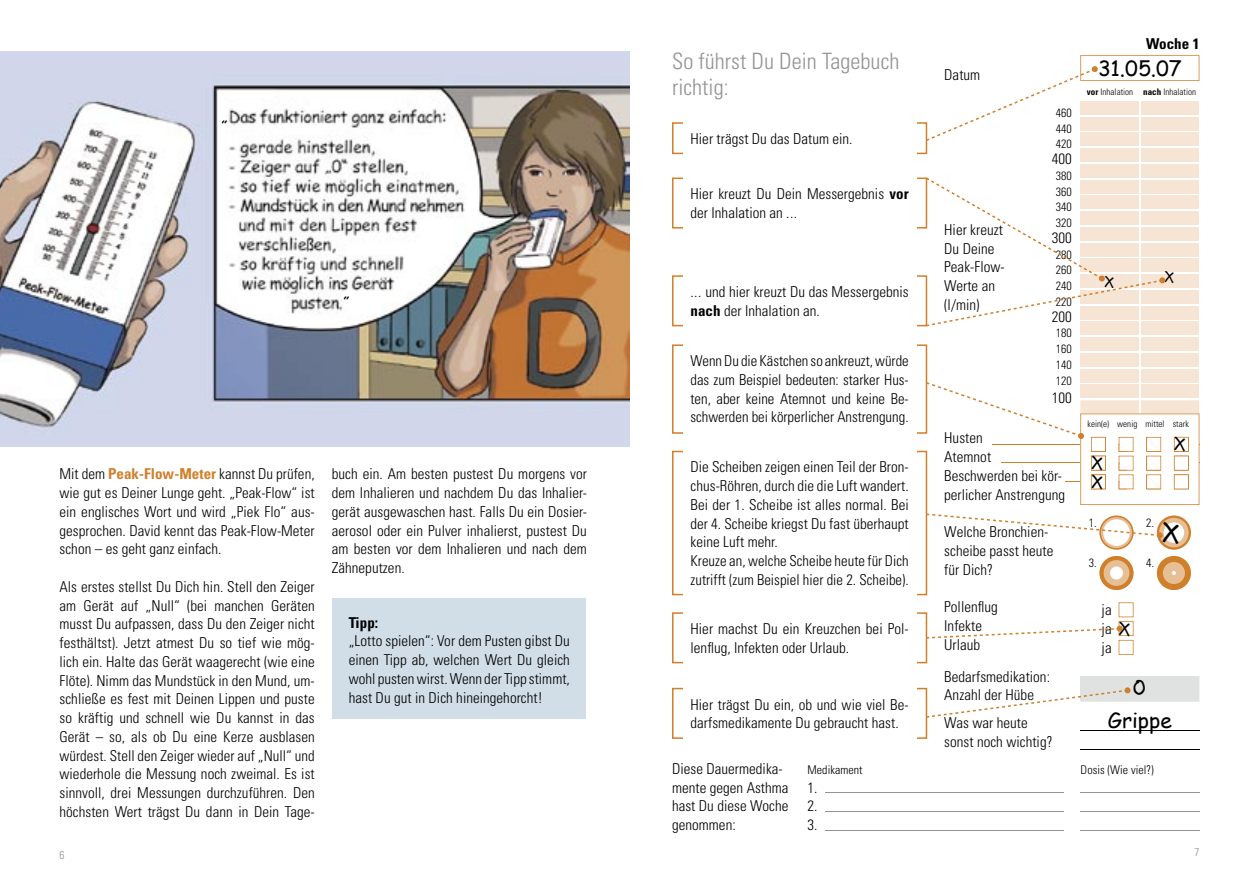
<style>
.page{position:relative;width:1259px;height:893px;background:#fff}
.page>*{position:absolute;margin:0;border:0;box-sizing:border-box;transform-origin:0 0}
.t1{font:27px "Kids";color:#000}
.t2{font:300 condensed 22.5px/26.2px "Univers";letter-spacing:.005em;color:#939393}
.t3{font:21px "Comic Sans MS";color:#000}
.t4{font:21px "Kids";color:#000}
.t5{font:18px/19.2px "Kids";color:#000}
.t6{font:300 condensed 15px/18.8px "Univers";letter-spacing:.005em;color:#000}
.t7{font:700 condensed 15px "Univers";letter-spacing:.005em;color:#000}
.t8{font:15px "Kids";color:#000}
.t9{font:15px "Comic Sans MS";color:#000}
.t10{font:300 condensed 12px/15.8px "Univers";letter-spacing:.005em;color:#000;text-align:justify}
.t11{font:300 condensed 11.25px "Univers";color:#939393}
.t12{font:300 condensed 9px "Univers";letter-spacing:.005em;color:#000}
.s1{font-weight:700;color:#d07f2b}
.s2{font-weight:700}
</style>
<div class="page">
<div style="left:332px;top:598px;width:254px;height:121px;background:#d1dde7"></div>
<hr style="left:825px;top:792px;width:238px;height:1px;background:#939393">
<hr style="left:825px;top:811px;width:238px;height:1px;background:#939393">
<hr style="left:825px;top:830px;width:238px;height:1px;background:#939393">
<hr style="left:1080px;top:830px;width:119px;height:1px;background:#939393">
<hr style="left:1080px;top:811px;width:119px;height:1px;background:#939393">
<hr style="left:1080px;top:792px;width:119px;height:1px;background:#939393">
<hr style="left:1080px;top:749px;width:119px;height:1px;background:#000">
<div style="left:1080px;top:148px;width:119px;height:14px;background:#f6e5d5"></div>
<div style="left:1080px;top:164px;width:119px;height:14px;background:#f6e5d5"></div>
<div style="left:1080px;top:180px;width:119px;height:14px;background:#f6e5d5"></div>
<div style="left:1080px;top:195px;width:119px;height:14px;background:#f6e5d5"></div>
<div style="left:1080px;top:211px;width:119px;height:14px;background:#f6e5d5"></div>
<div style="left:1080px;top:227px;width:119px;height:14px;background:#f6e5d5"></div>
<div style="left:1080px;top:243px;width:119px;height:14px;background:#f6e5d5"></div>
<div style="left:1080px;top:258px;width:119px;height:14px;background:#f6e5d5"></div>
<div style="left:1080px;top:274px;width:119px;height:14px;background:#f6e5d5"></div>
<div style="left:1080px;top:290px;width:119px;height:14px;background:#f6e5d5"></div>
<div style="left:1080px;top:306px;width:119px;height:14px;background:#f6e5d5"></div>
<div style="left:1080px;top:321px;width:119px;height:14px;background:#f6e5d5"></div>
<div style="left:1080px;top:337px;width:119px;height:14px;background:#f6e5d5"></div>
<hr style="left:1139px;top:93px;width:1px;height:489px;background:#fff">
<svg style="left:672px;top:676px;width:527px;height:63px"></svg>
<div style="left:682px;top:684px;width:234px;height:12px;background:#fff"></div>
<div style="left:682px;top:735px;width:234px;height:12px;background:#fff"></div>
<svg style="left:672px;top:178px;width:493px;height:148px"></svg>
<div style="left:682px;top:173px;width:234px;height:13px;background:#fff"></div>
<div style="left:682px;top:224px;width:234px;height:13px;background:#fff"></div>
<svg style="left:672px;top:55px;width:527px;height:99px"></svg>
<div style="left:682px;top:118px;width:234px;height:13px;background:#fff"></div>
<div style="left:682px;top:148px;width:234px;height:13px;background:#fff"></div>
<svg style="left:672px;top:602px;width:461px;height:61px"></svg>
<div style="left:682px;top:608px;width:234px;height:13px;background:#fff"></div>
<div style="left:682px;top:657px;width:234px;height:13px;background:#fff"></div>
<svg style="left:672px;top:344px;width:527px;height:251px"></svg>
<img style="left:0;top:51px;width:629px;height:395px">
<p class="t7" style="left:1146px;top:34px;width:55px">Woche 1</p>
<p class="t9" style="left:221px;top:105px;width:8px">„</p>
<p class="t9" style="left:343px;top:282px;width:8px">„</p>
<p class="t6" style="left:60px;top:465px;width:257px;text-align:justify">Mit dem <span class="s1">Peak-Flow-Meter</span> kannst Du prüfen, wie gut es Deiner Lunge geht. „Peak-Flow“ ist ein englisches Wort und wird „Piek Flo“ aus&shy;gesprochen. David kennt das Peak-Flow-Meter schon – es geht ganz einfach.</p>
<p class="t6" style="left:60px;top:577px;width:257px;text-align:justify">Als erstes stellst Du Dich hin. Stell den Zeiger am Gerät auf „Null“ (bei manchen Geräten musst Du aufpassen, dass Du den Zeiger nicht festhältst). Jetzt atmest Du so tief wie mög&shy;lich ein. Halte das Gerät waagerecht (wie eine Flöte). Nimm das Mundstück in den Mund, um&shy;schließe es fest mit Deinen Lippen und puste so kräftig und schnell wie Du kannst in das Gerät – so, als ob Du eine Kerze ausblasen würdest. Stell den Zeiger wieder auf „Null“ und wiederhole die Messung noch zweimal. Es ist sinnvoll, drei Messungen durchzuführen. Den höchsten Wert trägst Du dann in Dein Tage-</p>
<p class="t6" style="left:332px;top:465px;width:257px;text-align:justify">buch ein. Am besten pustest Du morgens vor dem Inhalieren und nachdem Du das Inhalier&shy;gerät ausgewaschen hast. Falls Du ein Dosier&shy;aerosol oder ein Pulver inhalierst, pustest Du am besten vor dem Inhalieren und nach dem Zähneputzen.</p>
<p class="t7" style="left:349px;top:613px;width:31px">Tipp:</p>
<p class="t6" style="left:349px;top:632px;width:223px;text-align:justify">„Lotto spielen“: Vor dem Pusten gibst Du einen Tipp ab, welchen Wert Du gleich wohl pusten wirst. Wenn der Tipp stimmt, hast Du gut in Dich hineingehorcht!</p>
<h2 class="t2" style="left:672px;top:47px;width:229px">So führst Du Dein Tagebuch richtig:</h2>
<h3 class="t3" style="left:1098px;top:53px;width:85px">31.05.07</h3>
<p class="t6" style="left:944px;top:65px;width:38px">Datum</p>
<p class="t12" style="left:1087px;top:87px;width:111px"><span class="s2">vor</span> Inhalation <span class="s2">nach</span> Inhalation</p>
<p class="t6" style="left:690px;top:129px;width:164px">Hier trägst Du das Datum ein.</p>
<p class="t6" style="left:690px;top:184px;width:220px">Hier kreuzt Du Dein Messergebnis <span class="s2">vor </span>der Inhalation an ...</p>
<p class="t6" style="left:690px;top:282px;width:220px">... und hier kreuzt Du das Messergebnis <span class="s2">nach</span> der Inhalation an.</p>
<p class="t6" style="left:690px;top:351px;width:220px;text-align:justify">Wenn Du die Kästchen so ankreuzt, würde das zum Beispiel bedeuten: starker Hus&shy;ten, aber keine Atemnot und keine Be&shy;schwerden bei körperlicher Anstrengung.</p>
<p class="t6" style="left:690px;top:458px;width:220px">Die Scheiben zeigen einen Teil der Bron&shy;chus-Röhren, durch die die Luft wandert.<br>Bei der 1. Scheibe ist alles normal. Bei der 4. Scheibe kriegst Du fast überhaupt keine Luft mehr.<br>Kreuze an, welche Scheibe heute für Dich zutrifft (zum Beispiel hier die 2. Scheibe).</p>
<p class="t6" style="left:690px;top:619px;width:220px">Hier machst Du ein Kreuzchen bei Pol&shy;lenflug, Infekten oder Urlaub.</p>
<p class="t6" style="left:690px;top:695px;width:220px">Hier trägst Du ein, ob und wie viel Be&shy;darfsmedikamente Du gebraucht hast.</p>
<p class="t10" style="left:1055px;top:105px;width:18px">460<br>440<br>420</p>
<p class="t6" style="left:1051px;top:149px;width:22px">400</p>
<p class="t10" style="left:1055px;top:168px;width:18px">380<br>360<br>340<br>320</p>
<p class="t6" style="left:1051px;top:228px;width:22px">300</p>
<p class="t10" style="left:1055px;top:246px;width:18px">280<br>260<br>240<br>220</p>
<p class="t6" style="left:1051px;top:307px;width:22px">200</p>
<p class="t10" style="left:1055px;top:325px;width:18px">180<br>160<br>140<br>120</p>
<p class="t6" style="left:1051px;top:388px;width:22px">100</p>
<p class="t6" style="left:944px;top:428px;width:122px">Husten<br>Atemnot<br>Beschwerden bei kör&shy;perlicher Anstrengung</p>
<p class="t6" style="left:944px;top:522px;width:111px">Welche Bronchien&shy;scheibe passt heute für Dich?</p>
<p class="t6" style="left:944px;top:597px;width:55px">Pollenflug<br>Infekte<br>Urlaub</p>
<p class="t6" style="left:944px;top:667px;width:107px">Bedarfsmedikation:<br>Anzahl der Hübe</p>
<p class="t6" style="left:944px;top:713px;width:110px">Was war heute sonst noch wichtig?</p>
<p class="t6" style="left:944px;top:220px;width:62px">Hier kreuzt<br>Du Deine<br>Peak-Flow-<br>Werte an (l/min)</p>
<p class="t8" style="left:1104px;top:272px;width:11px">X</p>
<p class="t8" style="left:1164px;top:268px;width:11px">X</p>
<p class="t12" style="left:1087px;top:419px;width:103px">kein(e) wenig mittel stark</p>
<p class="t5" style="left:1091px;top:452px;width:13px">X<br>X</p>
<p class="t5" style="left:1174px;top:434px;width:13px">X</p>
<p class="t10" style="left:1089px;top:515px;width:10px">1.</p>
<p class="t10" style="left:1146px;top:515px;width:10px">2.</p>
<p class="t10" style="left:1089px;top:555px;width:10px">3.</p>
<p class="t10" style="left:1146px;top:555px;width:10px">4.</p>
<h1 class="t1" style="left:1163px;top:515px;width:19px">X</h1>
<p class="t6" style="left:1101px;top:600px;width:12px;text-align:justify">ja ja ja</p>
<p class="t5" style="left:1119px;top:619px;width:13px">X</p>
<h3 class="t4" style="left:1133px;top:674px;width:14px">0</h3>
<h3 class="t3" style="left:1107px;top:705px;width:66px">Grippe</h3>
<p class="t6" style="left:672px;top:759px;width:112px">Diese Dauermedika-</p>
<p class="t10" style="left:807px;top:762px;width:56px">Medikament</p>
<p class="t10" style="left:1080px;top:762px;width:75px">Dosis (Wie viel?)</p>
<p class="t6" style="left:672px;top:778px;width:118px">mente gegen Asthma</p>
<p class="t6" style="left:807px;top:778px;width:12px">1.</p>
<p class="t6" style="left:672px;top:796px;width:118px">hast Du diese Woche</p>
<p class="t6" style="left:807px;top:796px;width:12px">2.</p>
<p class="t6" style="left:672px;top:815px;width:65px">genommen:</p>
<p class="t6" style="left:807px;top:815px;width:12px">3.</p>
<p class="t11" style="left:60px;top:848px;width:6px">6</p>
<p class="t11" style="left:1194px;top:845px;width:6px">7</p>
</div>
